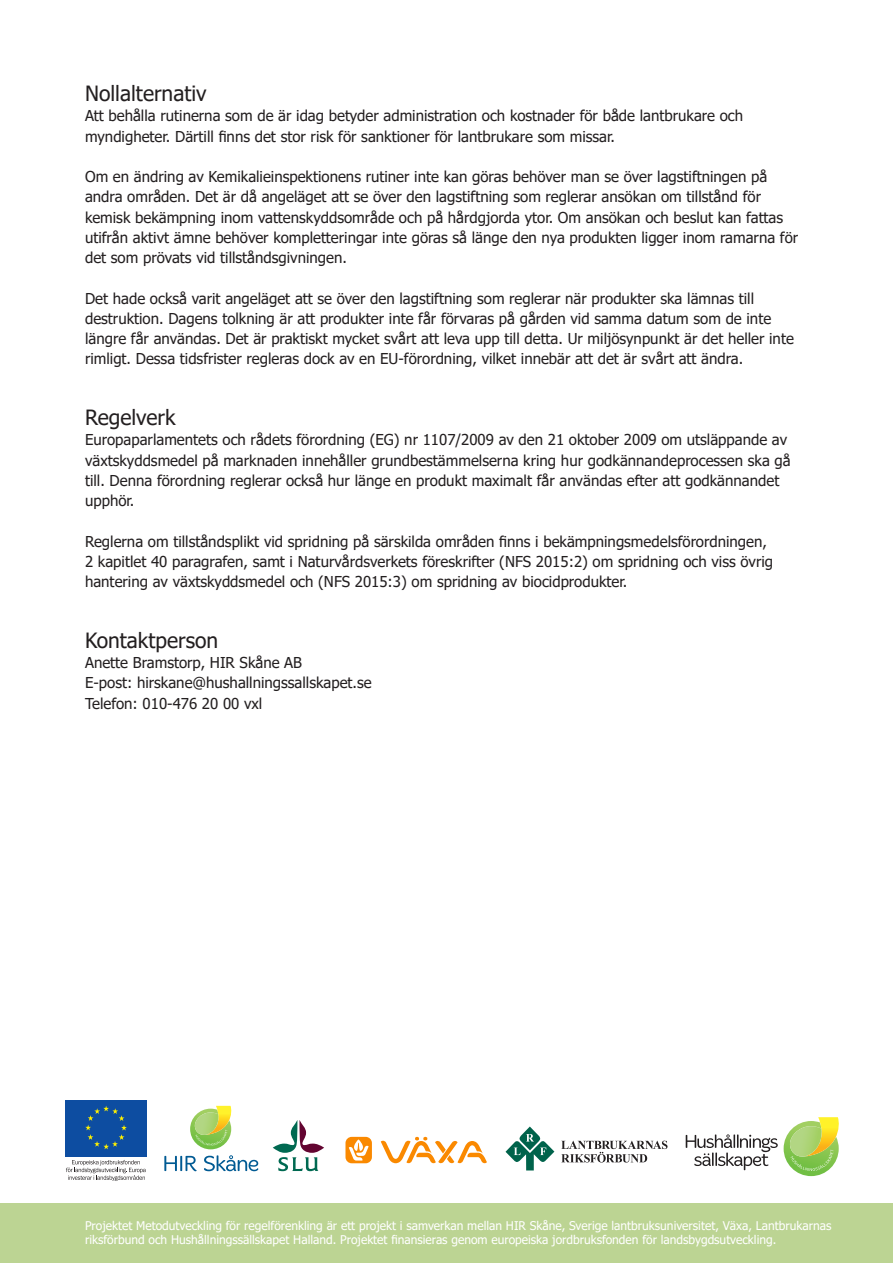
<style>
.page{position:relative;width:893px;height:1263px;background:#fff}
.page>*{position:absolute;margin:0;border:0;box-sizing:border-box;transform-origin:0 0}
.t1{font:21px "Tahoma";color:#231f20}
.t2{font:15px/20.2px "Tahoma";color:#231f20}
.t3{font:12px/14.4px "Tahoma";color:#fff}
</style>
<div class="page">
<div style="left:0;top:1203px;width:893px;height:60px;background:#bcd493"></div>
<div style="left:65px;top:1100px;width:82px;height:56px;background:#0d4da1"></div>
<svg style="left:85px;top:1106px;width:42px;height:43px"></svg>
<svg style="left:66px;top:1160px;width:80px;height:21px"></svg>
<svg style="left:273px;top:1120px;width:51px;height:51px"></svg>
<svg style="left:345px;top:1137px;width:27px;height:26px"></svg>
<svg style="left:381px;top:1137px;width:106px;height:27px"></svg>
<svg style="left:561px;top:1140px;width:106px;height:22px"></svg>
<svg style="left:505px;top:1126px;width:49px;height:44px"></svg>
<svg style="left:686px;top:1134px;width:92px;height:36px"></svg>
<svg style="left:784px;top:1117px;width:55px;height:59px"></svg>
<svg style="left:190px;top:1106px;width:42px;height:43px"></svg>
<svg style="left:164px;top:1156px;width:33px;height:15px"></svg>
<svg style="left:204px;top:1155px;width:54px;height:16px"></svg>
<p class="t1" style="left:85px;top:79px;width:123px">Nollalternativ</p>
<p class="t2" style="left:85px;top:107px;width:660px">Att behålla rutinerna som de är idag betyder administration och kostnader för både lantbrukare och myndigheter. Därtill finns det stor risk för sanktioner för lantbrukare som missar.</p>
<p class="t2" style="left:85px;top:167px;width:715px">Om en ändring av Kemikalieinspektionens rutiner inte kan göras behöver man se över lagstiftningen på andra områden. Det är då angeläget att se över den lagstiftning som reglerar ansökan om tillstånd för kemisk bekämpning inom vattenskyddsområde och på hårdgjorda ytor. Om ansökan och beslut kan fattas utifrån aktivt ämne behöver kompletteringar inte göras så länge den nya produkten ligger inom ramarna för det som prövats vid tillståndsgivningen.</p>
<p class="t2" style="left:85px;top:289px;width:710px">Det hade också varit angeläget att se över den lagstiftning som reglerar när produkter ska lämnas till destruktion. Dagens tolkning är att produkter inte får förvaras på gården vid samma datum som de inte längre får användas. Det är praktiskt mycket svårt att leva upp till detta. Ur miljösynpunkt är det heller inte rimligt. Dessa tidsfrister regleras dock av en EU-förordning, vilket innebär att det är svårt att ändra.</p>
<p class="t1" style="left:85px;top:403px;width:92px">Regelverk</p>
<p class="t2" style="left:85px;top:431px;width:707px">Europaparlamentets och rådets förordning (EG) nr 1107/2009 av den 21 oktober 2009 om utsläppande av växtskyddsmedel på marknaden innehåller grundbestämmelserna kring hur godkännandeprocessen ska gå till. Denna förordning reglerar också hur länge en produkt maximalt får användas efter att godkännandet upphör.</p>
<p class="t2" style="left:85px;top:532px;width:690px">Reglerna om tillståndsplikt vid spridning på särskilda områden finns i bekämpningsmedelsförordningen,<br>2 kapitlet 40 paragrafen, samt i Naturvårdsverkets föreskrifter (NFS 2015:2) om spridning och viss övrig hantering av växtskyddsmedel och (NFS 2015:3) om spridning av biocidprodukter.</p>
<p class="t1" style="left:85px;top:626px;width:135px">Kontaktperson</p>
<p class="t2" style="left:85px;top:653px;width:219px">Anette Bramstorp, HIR Skåne AB</p>
<p class="t2" style="left:85px;top:674px;width:288px">E-post: hirskane@hushallningssallskapet.se</p>
<p class="t2" style="left:85px;top:694px;width:179px">Telefon: 010-476 20 00 vxl</p>
<p class="t3" style="left:85px;top:1219px;width:748px">Projektet Metodutveckling för regelförenkling är ett projekt i samverkan mellan HIR Skåne, Sverige lantbruksuniversitet, Växa, Lantbrukarnas riksförbund och Hushållningssällskapet Halland. Projektet finansieras genom europeiska jordbruksfonden för landsbygdsutveckling.</p>
</div>
